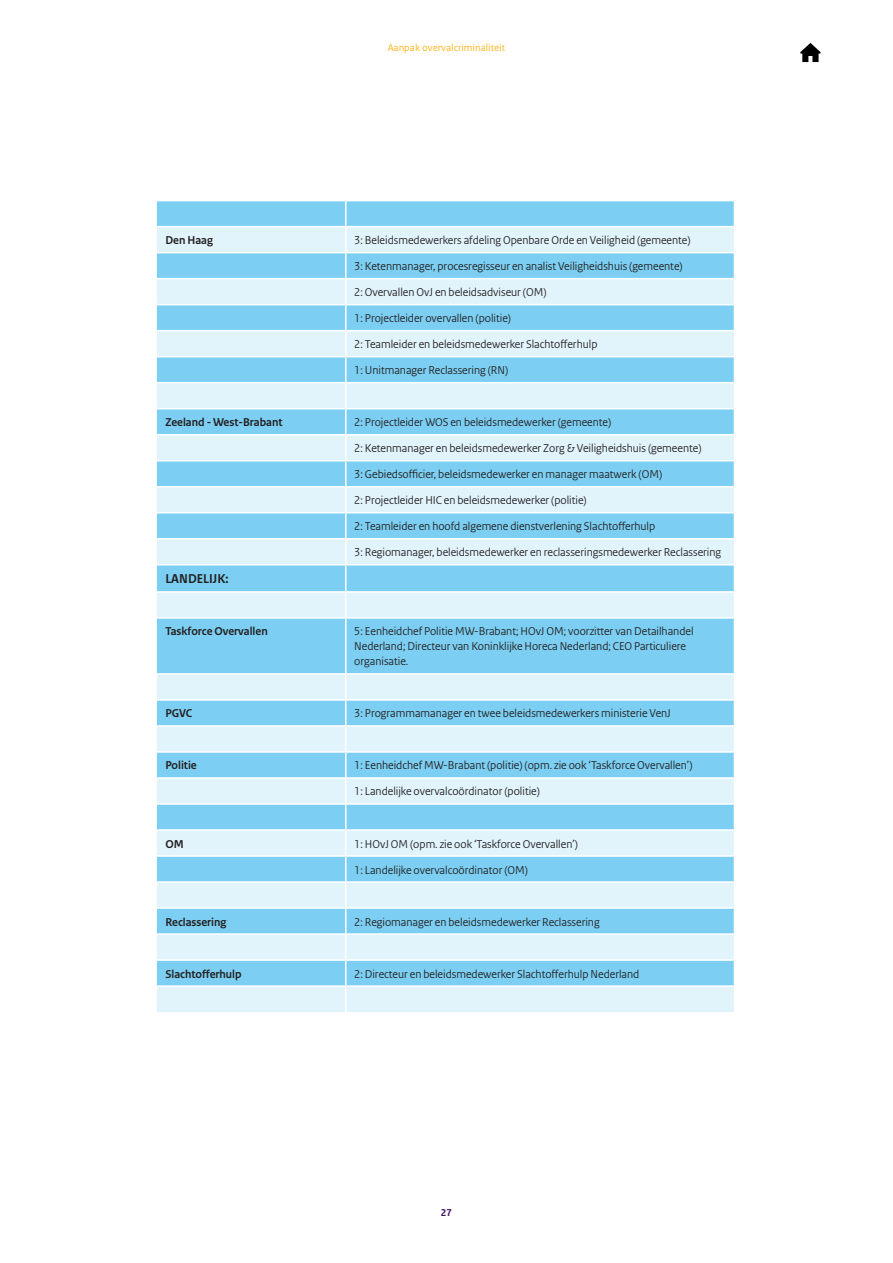
<style>
.page{position:relative;width:893px;height:1263px;background:#fff}
.page>*{position:absolute;margin:0;border:0;box-sizing:border-box;transform-origin:0 0}
.t1{font:700 13.5px "Rijksoverheid Sans Heading";color:#231f20}
.t2{font:12px/26px "Rijksoverheid Sans Heading";color:#231f20}
.t3{font:700 12px "Rijksoverheid Sans Heading";color:#231f20}
.t4{font:10.5px "Rijksoverheid Sans Text";color:#ffb620}
.t5{font:700 10.5px "Rijksoverheid Sans Text";color:#3f1464}
</style>
<div class="page">
<svg style="left:800px;top:43px;width:20px;height:19px"></svg>
<svg style="left:157px;top:201px;width:577px;height:25px;background:#7ecff2"></svg>
<svg style="left:157px;top:227px;width:577px;height:785px;background:#aee1f7"></svg>
<hr style="left:157px;top:252px;width:189px;height:1px;background:#fff">
<hr style="left:346px;top:252px;width:388px;height:1px;background:#fff">
<hr style="left:157px;top:278px;width:189px;height:1px;background:#fff">
<hr style="left:346px;top:278px;width:388px;height:1px;background:#fff">
<hr style="left:157px;top:304px;width:189px;height:1px;background:#fff">
<hr style="left:346px;top:304px;width:388px;height:1px;background:#fff">
<hr style="left:157px;top:330px;width:189px;height:1px;background:#fff">
<hr style="left:346px;top:330px;width:388px;height:1px;background:#fff">
<hr style="left:157px;top:356px;width:189px;height:1px;background:#fff">
<hr style="left:346px;top:356px;width:388px;height:1px;background:#fff">
<hr style="left:157px;top:382px;width:189px;height:1px;background:#fff">
<hr style="left:346px;top:382px;width:388px;height:1px;background:#fff">
<hr style="left:157px;top:408px;width:189px;height:1px;background:#fff">
<hr style="left:346px;top:408px;width:388px;height:1px;background:#fff">
<hr style="left:157px;top:434px;width:189px;height:1px;background:#fff">
<hr style="left:346px;top:434px;width:388px;height:1px;background:#fff">
<hr style="left:157px;top:460px;width:189px;height:1px;background:#fff">
<hr style="left:346px;top:460px;width:388px;height:1px;background:#fff">
<hr style="left:157px;top:486px;width:189px;height:1px;background:#fff">
<hr style="left:346px;top:486px;width:388px;height:1px;background:#fff">
<hr style="left:157px;top:512px;width:189px;height:1px;background:#fff">
<hr style="left:346px;top:512px;width:388px;height:1px;background:#fff">
<hr style="left:157px;top:538px;width:189px;height:1px;background:#fff">
<hr style="left:346px;top:538px;width:388px;height:1px;background:#fff">
<hr style="left:157px;top:564px;width:189px;height:1px;background:#fff">
<hr style="left:346px;top:564px;width:388px;height:1px;background:#fff">
<hr style="left:157px;top:591px;width:189px;height:2px;background:#fff">
<hr style="left:346px;top:591px;width:388px;height:2px;background:#fff">
<svg style="left:345px;top:201px;width:1px;height:416px"></svg>
<hr style="left:157px;top:617px;width:189px;height:2px;background:#fff">
<hr style="left:346px;top:617px;width:388px;height:2px;background:#fff">
<hr style="left:345px;top:619px;width:1px;height:54px;background:#fff">
<hr style="left:157px;top:673px;width:189px;height:2px;background:#fff">
<hr style="left:346px;top:673px;width:388px;height:2px;background:#fff">
<hr style="left:157px;top:699px;width:189px;height:2px;background:#fff">
<hr style="left:346px;top:699px;width:388px;height:2px;background:#fff">
<hr style="left:157px;top:725px;width:189px;height:2px;background:#fff">
<hr style="left:346px;top:725px;width:388px;height:2px;background:#fff">
<hr style="left:157px;top:751px;width:189px;height:2px;background:#fff">
<hr style="left:346px;top:751px;width:388px;height:2px;background:#fff">
<hr style="left:157px;top:777px;width:189px;height:2px;background:#fff">
<hr style="left:346px;top:777px;width:388px;height:2px;background:#fff">
<hr style="left:157px;top:803px;width:189px;height:2px;background:#fff">
<hr style="left:346px;top:803px;width:388px;height:2px;background:#fff">
<hr style="left:157px;top:829px;width:189px;height:2px;background:#fff">
<hr style="left:346px;top:829px;width:388px;height:2px;background:#fff">
<hr style="left:157px;top:855px;width:189px;height:2px;background:#fff">
<hr style="left:346px;top:855px;width:388px;height:2px;background:#fff">
<hr style="left:157px;top:881px;width:189px;height:2px;background:#fff">
<hr style="left:346px;top:881px;width:388px;height:2px;background:#fff">
<hr style="left:157px;top:907px;width:189px;height:2px;background:#fff">
<hr style="left:346px;top:907px;width:388px;height:2px;background:#fff">
<hr style="left:157px;top:933px;width:189px;height:2px;background:#fff">
<hr style="left:346px;top:933px;width:388px;height:2px;background:#fff">
<hr style="left:157px;top:959px;width:189px;height:2px;background:#fff">
<hr style="left:346px;top:959px;width:388px;height:2px;background:#fff">
<hr style="left:157px;top:985px;width:189px;height:2px;background:#fff">
<hr style="left:346px;top:985px;width:388px;height:2px;background:#fff">
<svg style="left:345px;top:675px;width:1px;height:337px"></svg>
<p class="t4" style="left:388px;top:42px;width:119px">Aanpak overvalcriminaliteit</p>
<p class="t3" style="left:165px;top:233px;width:49px">Den Haag</p>
<p class="t2" style="left:354px;top:227px;width:338px">3: Beleidsmedewerkers afdeling Openbare Orde en Veiligheid (gemeente)<br>3: Ketenmanager, procesregisseur en analist Veiligheidshuis (gemeente)<br>2: Overvallen OvJ en beleidsadviseur (OM)<br>1: Projectleider overvallen (politie)<br>2: Teamleider en beleidsmedewerker Slachtofferhulp<br>1: Unitmanager Reclassering (RN)</p>
<p class="t3" style="left:165px;top:415px;width:119px">Zeeland - West-Brabant</p>
<p class="t2" style="left:354px;top:409px;width:368px">2: Projectleider WOS en beleidsmedewerker (gemeente)<br>2: Ketenmanager en beleidsmedewerker Zorg &amp; Veiligheidshuis (gemeente)<br>3: Gebiedsofficier, beleidsmedewerker en manager maatwerk (OM)<br>2: Projectleider HIC en beleidsmedewerker (politie)<br>2: Teamleider en hoofd algemene dienstverlening Slachtofferhulp<br>3: Regiomanager, beleidsmedewerker en reclasseringsmedewerker Reclassering</p>
<p class="t1" style="left:165px;top:571px;width:65px">LANDELIJK:</p>
<p class="t3" style="left:165px;top:625px;width:104px">Taskforce Overvallen</p>
<p class="t2" style="left:354px;top:624px;width:341px;line-height:15px">5: Eenheidchef Politie MW-Brabant; HOvJ OM; voorzitter van Detailhandel<br>Nederland; Directeur van Koninklijke Horeca Nederland; CEO Particuliere organisatie.</p>
<p class="t3" style="left:165px;top:707px;width:28px">PGVC</p>
<p class="t2" style="left:354px;top:701px;width:318px">3: Programmamanager en twee beleidsmedewerkers ministerie VenJ</p>
<p class="t3" style="left:165px;top:759px;width:33px">Politie</p>
<p class="t2" style="left:354px;top:753px;width:340px">1: Eenheidchef MW-Brabant (politie) (opm. zie ook ‘Taskforce Overvallen’)<br>1: Landelijke overvalcoördinator (politie)</p>
<p class="t3" style="left:165px;top:837px;width:20px">OM</p>
<p class="t2" style="left:354px;top:831px;width:225px">1: HOvJ OM (opm. zie ook ‘Taskforce Overvallen’)<br>1: Landelijke overvalcoördinator (OM)</p>
<p class="t3" style="left:165px;top:915px;width:63px">Reclassering</p>
<p class="t2" style="left:354px;top:909px;width:247px">2: Regiomanager en beleidsmedewerker Reclassering</p>
<p class="t3" style="left:165px;top:967px;width:78px">Slachtofferhulp</p>
<p class="t2" style="left:354px;top:961px;width:287px">2: Directeur en beleidsmedewerker Slachtofferhulp Nederland</p>
<p class="t5" style="left:441px;top:1207px;width:13px">27</p>
</div>
